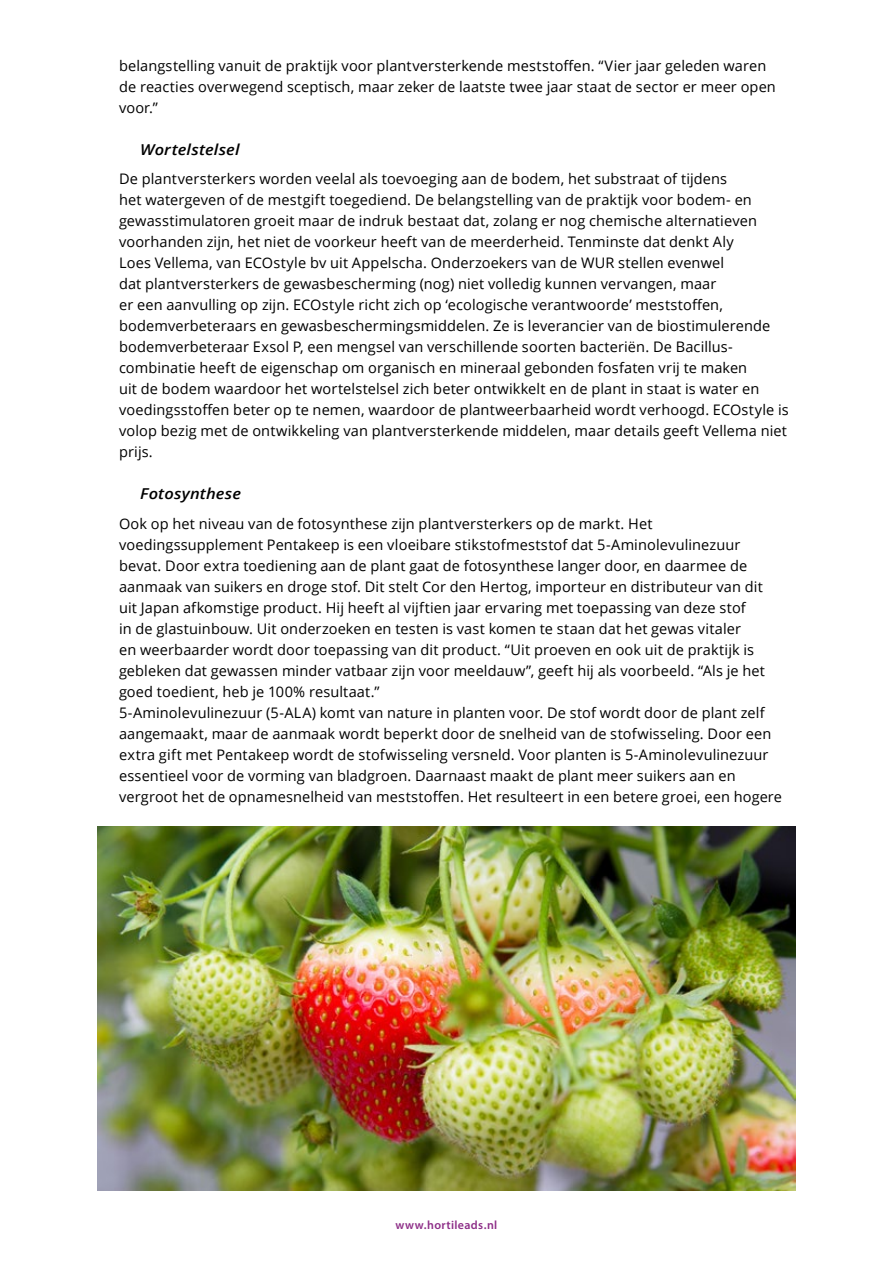
<style>
.page{position:relative;width:893px;height:1263px;background:#fff}
.page>*{position:absolute;margin:0;border:0;box-sizing:border-box;transform-origin:0 0}
.t1{font:italic 600 15px "Open Sans";letter-spacing:.01em;color:#000;scale:1.1 1}
.t2{font:14.55px/21px "Open Sans";letter-spacing:.01em;color:#000}
.t3{font:600 12px "Myriad Pro";letter-spacing:.03em;color:#8e2f88}
</style>
<div class="page">
<img style="left:98px;top:826px;width:697px;height:365px">
<p class="t2" style="left:119px;top:55px;width:658px">belangstelling vanuit de praktijk voor plantversterkende meststoffen. “Vier jaar geleden waren de reacties overwegend sceptisch, maar zeker de laatste twee jaar staat de sector er meer open voor.”</p>
<p class="t1" style="left:140px;top:139px;width:92px">Wortelstelsel</p>
<p class="t2" style="left:119px;top:168px;width:671px">De plantversterkers worden veelal als toevoeging aan de bodem, het substraat of tijdens<br>het watergeven of de mestgift toegediend. De belangstelling van de praktijk voor bodem- en gewasstimulatoren groeit maar de indruk bestaat dat, zolang er nog chemische alternatieven voorhanden zijn, het niet de voorkeur heeft van de meerderheid. Tenminste dat denkt Aly<br>Loes Vellema, van ECOstyle bv uit Appelscha. Onderzoekers van de WUR stellen evenwel<br>dat plantversterkers de gewasbescherming (nog) niet volledig kunnen vervangen, maar<br>er een aanvulling op zijn. ECOstyle richt zich op ‘ecologische verantwoorde’ meststoffen, bodemverbeteraars en gewasbeschermingsmiddelen. Ze is leverancier van de biostimulerende bodemverbeteraar Exsol P, een mengsel van verschillende soorten bacteriën. De Bacillus&shy;combinatie heeft de eigenschap om organisch en mineraal gebonden fosfaten vrij te maken<br>uit de bodem waardoor het wortelstelsel zich beter ontwikkelt en de plant in staat is water en voedingsstoffen beter op te nemen, waardoor de plantweerbaarheid wordt verhoogd. ECOstyle is volop bezig met de ontwikkeling van plantversterkende middelen, maar details geeft Vellema niet prijs.</p>
<p class="t1" style="left:140px;top:483px;width:93px">Fotosynthese</p>
<p class="t2" style="left:119px;top:513px;width:665px">Ook op het niveau van de fotosynthese zijn plantversterkers op de markt. Het voedingssupplement Pentakeep is een vloeibare stikstofmeststof dat 5-Aminolevulinezuur bevat. Door extra toediening aan de plant gaat de fotosynthese langer door, en daarmee de aanmaak van suikers en droge stof. Dit stelt Cor den Hertog, importeur en distributeur van dit uit Japan afkomstige product. Hij heeft al vijftien jaar ervaring met toepassing van deze stof<br>in de glastuinbouw. Uit onderzoeken en testen is vast komen te staan dat het gewas vitaler<br>en weerbaarder wordt door toepassing van dit product. “Uit proeven en ook uit de praktijk is gebleken dat gewassen minder vatbaar zijn voor meeldauw”, geeft hij als voorbeeld. “Als je het goed toedient, heb je 100% resultaat.”<br>5-Aminolevulinezuur (5-ALA) komt van nature in planten voor. De stof wordt door de plant zelf aangemaakt, maar de aanmaak wordt beperkt door de snelheid van de stofwisseling. Door een extra gift met Pentakeep wordt de stofwisseling versneld. Voor planten is 5-Aminolevulinezuur essentieel voor de vorming van bladgroen. Daarnaast maakt de plant meer suikers aan en vergroot het de opnamesnelheid van meststoffen. Het resulteert in een betere groei, een hogere</p>
<p class="t3" style="left:396px;top:1218px;width:103px">www.hortileads.nl</p>
</div>
